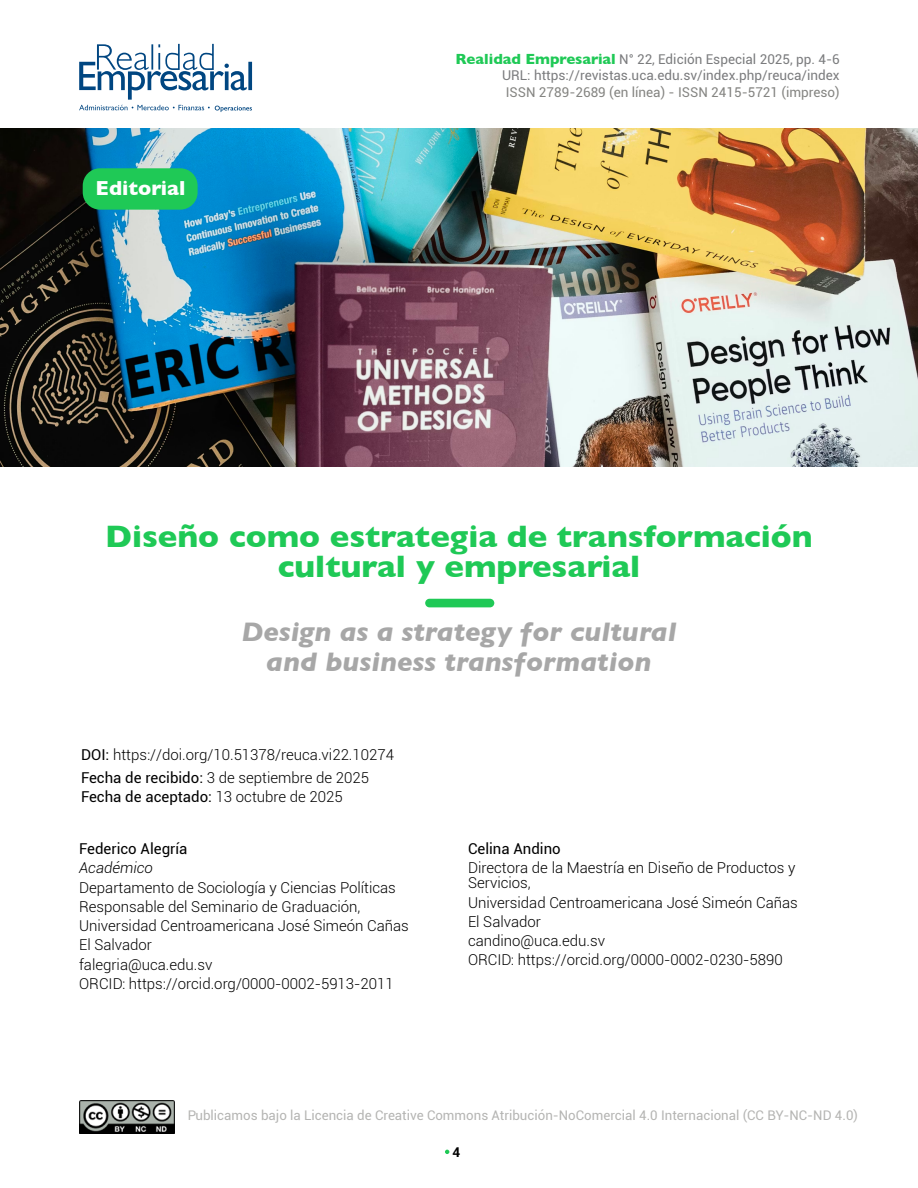
<style>
.page{position:relative;width:918px;height:1188px;background:#fff}
.page>*{position:absolute;margin:0;border:0;box-sizing:border-box;transform-origin:0 0}
.t1{font:700 31.65px/30.9px "Gill Sans";color:#1fc956;text-align:center;scale:1.04 1}
.t2{font:italic 700 27.3px/29.5px "Gill Sans";color:#a7a7a7;text-align:center;scale:1.04 1}
.t3{font:700 20.7px "Gill Sans";color:#fff}
.t4{font:300 15px/19.2px "Roboto";color:#000}
.t5{font:15px "Roboto";color:#000}
.t6{font:italic 300 15px "Roboto";color:#000}
.t7{font:13.5px/16.2px "Roboto";color:#7b7c7e;text-align:right}
.t8{font:13.5px "Roboto";color:#858582}
.t9{font:700 13.5px "Roboto";color:#000}
.t10{font:13.35px "Roboto";color:#858582}
.s1{font-family:"Gill Sans";font-weight:700;font-size:15px;color:#1fc956}
.s2{font-weight:400}
.s3{font-weight:300}
</style>
<div class="page">
<svg style="left:445px;top:1150px;width:4px;height:4px"></svg>
<img style="left:0;top:129px;width:918px;height:337px">
<div style="left:83px;top:168px;width:115px;height:42px;background:#1fc956;border-radius:17px"></div>
<img style="left:79px;top:1100px;width:96px;height:34px">
<svg style="left:79px;top:43px;width:173px;height:69px"></svg>
<div style="left:425px;top:599px;width:69px;height:8px;background:#1fc956;border-radius:4px"></div>
<h3 class="t3" style="left:96px;top:172px;width:91px">Editorial</h3>
<p class="t7" style="left:456px;top:51px;width:386px"><span class="s1">Realidad Empresarial</span> N° 22, Edición Especial 2025, pp. 4-6<br>URL: https://revistas.uca.edu.sv/index.php/reuca/index</p>
<p class="t8" style="left:506px;top:82px;width:335px">ISSN 2789-2689 (en línea) - ISSN 2415-5721 (impreso)</p>
<h1 class="t1" style="left:105px;top:520px;width:682px">Diseño como estrategia de transformación cultural y empresarial</h1>
<h2 class="t2" style="left:241px;top:617px;width:420px">Design as a strategy for cultural and business transformation</h2>
<p class="t4" style="left:81px;top:742px;width:315px;line-height:23.5px"><span class="s2">DOI:</span> https://doi.org/10.51378/reuca.vi22.10274<br><span class="s2">Fecha de recibido:</span> 3 de septiembre de 2025</p>
<p class="t5" style="left:81px;top:787px;width:263px">Fecha de aceptado: <span class="s3">13 octubre de 2025</span></p>
<p class="t5" style="left:79px;top:838px;width:110px">Federico Alegría</p>
<p class="t6" style="left:79px;top:858px;width:75px">Académico</p>
<p class="t4" style="left:79px;top:877px;width:331px">Departamento de Sociología y Ciencias Políticas Responsable del Seminario de Graduación, Universidad Centroamericana José Simeón Cañas El Salvador<br>falegria@uca.edu.sv<br>ORCID: https://orcid.org/0000-0002-5913-2011</p>
<p class="t5" style="left:468px;top:838px;width:94px">Celina Andino</p>
<p class="t4" style="left:468px;top:860px;width:329px;line-height:15px">Directora de la Maestría en Diseño de Productos y<br>Servicios,</p>
<p class="t4" style="left:468px;top:892px;width:331px">Universidad Centroamericana José Simeón Cañas El Salvador<br>candino@uca.edu.sv<br>ORCID: https://orcid.org/0000-0002-0230-5890</p>
<p class="t10" style="left:187px;top:1106px;width:672px">Publicamos bajo la Licencia de Creative Commons Atribución-NoComercial 4.0 Internacional (CC BY-NC-ND 4.0)</p>
<p class="t9" style="left:453px;top:1142px;width:9px">4</p>
</div>
